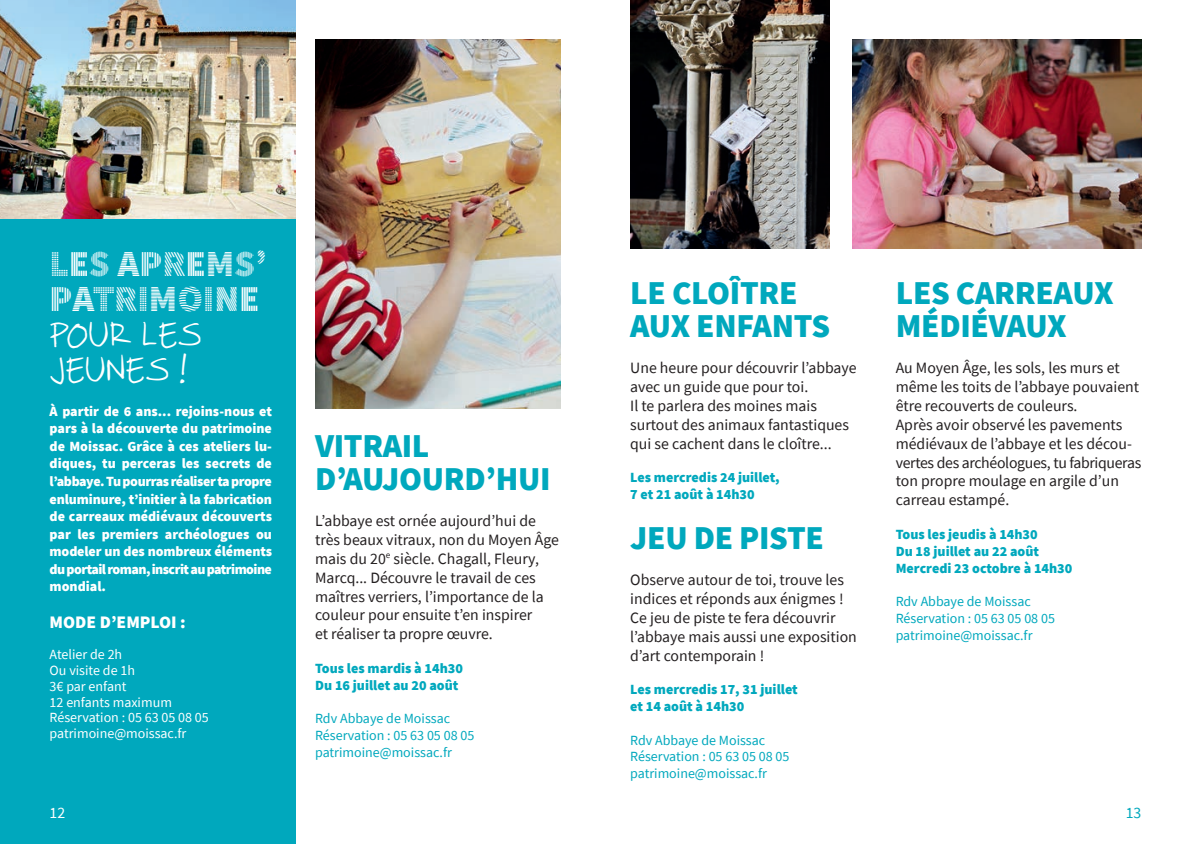
<style>
.page{position:relative;width:1191px;height:844px;background:#fff}
.page>*{position:absolute;margin:0;border:0;box-sizing:border-box;transform-origin:0 0}
.t1{font:900 36.75px/35px "Source Sans Pro DISPLAYV2";color:#fff}
.t2{font:36.75px/35px "Faraco Hand";color:#fff}
.t3{font:900 33.25px/33.2px "Source Sans Pro";letter-spacing:-.01em;color:#00a8bd}
.t4{font:900 17.5px "Source Sans Pro";color:#fff}
.t5{font:15.75px/18.9px "Source Sans Pro";color:#231f20}
.t6{font:15.75px "Source Sans Pro";color:#fff}
.t7{font:15.75px "Source Sans Pro";color:#00a8bd}
.t8{font:900 14px/17.5px "Source Sans Pro";letter-spacing:-.04em;color:#fff;text-align:justify}
.t9{font:14px/16.8px "Source Sans Pro";color:#00a8bd}
.t10{font:900 14px/16.8px "Source Sans Pro";color:#00a8bd}
.t11{font:14px/15.8px "Source Sans Pro";color:#fff}
</style>
<div class="page">
<div style="left:0;top:0;width:295px;height:843px;background:#00a8bd"></div>
<img style="left:630px;top:0;width:199px;height:248px">
<img style="left:852px;top:40px;width:289px;height:208px">
<img style="left:0;top:0;width:295px;height:218px">
<img style="left:315px;top:40px;width:246px;height:368px">
<h1 class="t1" style="left:50px;top:247px;width:219px">LES APREMS’<br>PATRIMOINE</h1>
<h1 class="t2" style="left:50px;top:315px;width:154px">POUR LES<br>JEUNES !</h1>
<p class="t8" style="left:50px;top:402px;width:224px">À partir de 6 ans... rejoins-nous et pars à la découverte du patrimoine de Moissac. Grâce à ces ateliers lu&shy;diques, tu perceras les secrets de l’abbaye. Tu pourras réaliser ta propre enluminure, t’initier à la fabrication de carreaux médiévaux découverts par les premiers archéologues ou modeler un des nombreux éléments du portail roman, inscrit au patrimoine mondial.</p>
<p class="t4" style="left:50px;top:609px;width:138px">MODE D’EMPLOI :</p>
<p class="t11" style="left:50px;top:646px;width:161px">Atelier de 2h<br>Ou visite de 1h<br>3€ par enfant<br>12 enfants maximum<br>Réservation : 05 63 05 08 05 patrimoine@moissac.fr</p>
<p class="t6" style="left:50px;top:802px;width:17px">12</p>
<h2 class="t3" style="left:315px;top:428px;width:237px">VITRAIL<br>D’AUJOURD’HUI</h2>
<p class="t5" style="left:315px;top:511px;width:245px">L’abbaye est ornée aujourd’hui de très beaux vitraux, non du Moyen Âge mais du 20<sup>e</sup> siècle. Chagall, Fleury, Marcq... Découvre le travail de ces maîtres verriers, l’importance de la couleur pour ensuite t’en inspirer<br>et réaliser ta propre œuvre.</p>
<p class="t10" style="left:315px;top:659px;width:149px">Tous les mardis à 14h30<br>Du 16 juillet au 20 août</p>
<p class="t9" style="left:315px;top:710px;width:161px">Rdv Abbaye de Moissac<br>Réservation : 05 63 05 08 05 patrimoine@moissac.fr</p>
<h2 class="t3" style="left:630px;top:275px;width:201px">LE CLOÎTRE<br>AUX ENFANTS</h2>
<p class="t5" style="left:630px;top:358px;width:228px">Une heure pour découvrir l’abbaye avec un guide que pour toi.<br>Il te parlera des moines mais surtout des animaux fantastiques qui se cachent dans le cloître...</p>
<p class="t10" style="left:630px;top:469px;width:151px">Les mercredis 24 juillet,<br>7 et 21 août à 14h30</p>
<h2 class="t3" style="left:630px;top:520px;width:195px">JEU DE PISTE</h2>
<p class="t5" style="left:630px;top:570px;width:228px">Observe autour de toi, trouve les indices et réponds aux énigmes !<br>Ce jeu de piste te fera découvrir l’abbaye mais aussi une exposition d’art contemporain !</p>
<p class="t10" style="left:630px;top:680px;width:169px">Les mercredis 17, 31 juillet et 14 août à 14h30</p>
<p class="t9" style="left:630px;top:731px;width:161px">Rdv Abbaye de Moissac<br>Réservation : 05 63 05 08 05 patrimoine@moissac.fr</p>
<h2 class="t3" style="left:895px;top:275px;width:219px">LES CARREAUX<br>MÉDIÉVAUX</h2>
<p class="t5" style="left:895px;top:358px;width:247px">Au Moyen Âge, les sols, les murs et même les toits de l’abbaye pouvaient être recouverts de couleurs.<br>Après avoir observé les pavements médiévaux de l’abbaye et les décou&shy;vertes des archéologues, tu fabriqueras ton propre moulage en argile d’un carreau estampé.</p>
<p class="t10" style="left:895px;top:525px;width:178px">Tous les jeudis à 14h30<br>Du 18 juillet au 22 août<br>Mercredi 23 octobre à 14h30</p>
<p class="t9" style="left:895px;top:593px;width:161px">Rdv Abbaye de Moissac<br>Réservation : 05 63 05 08 05 patrimoine@moissac.fr</p>
<p class="t7" style="left:1125px;top:802px;width:17px">13</p>
</div>
